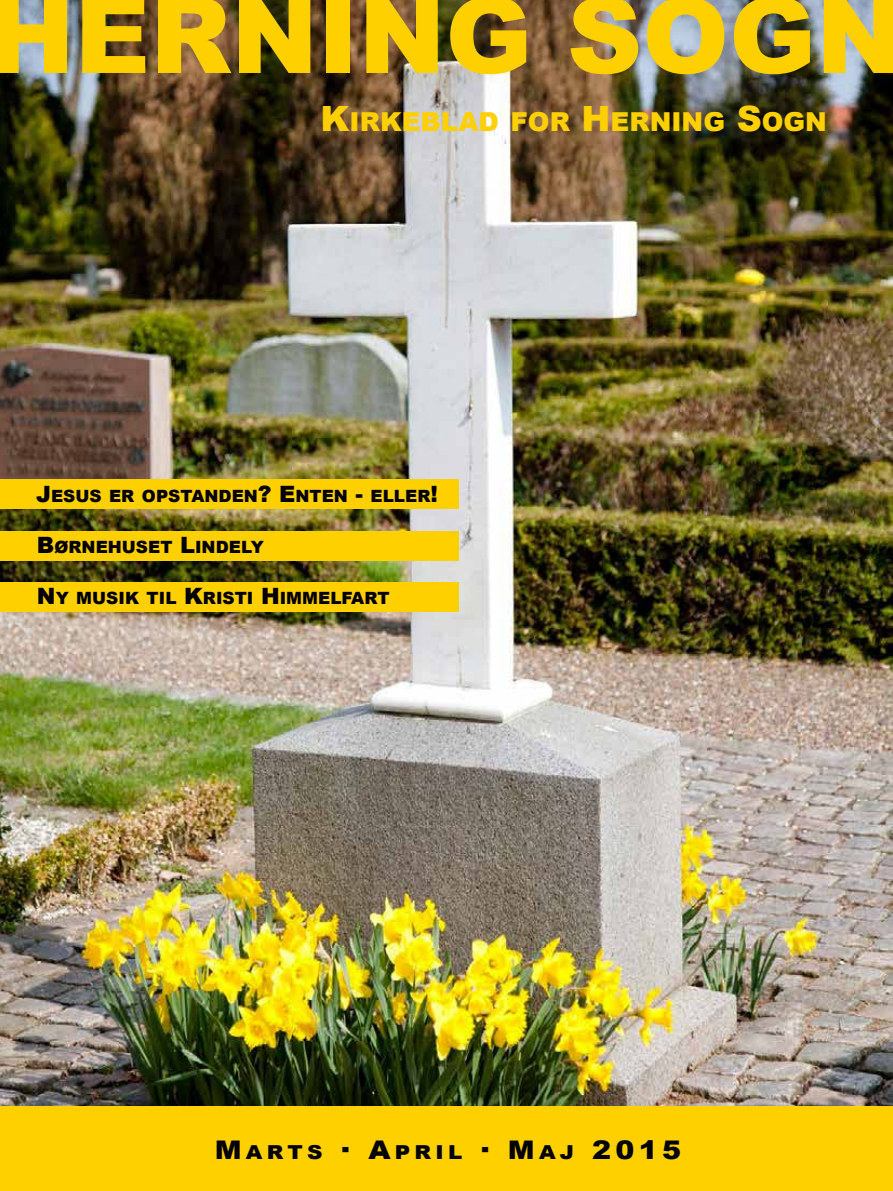
<style>
.page{position:relative;width:893px;height:1191px;background:#fff}
.page>*{position:absolute;margin:0;border:0;box-sizing:border-box;transform-origin:0 0}
.t1{font:900 104.25px "Arial";color:#ffd000}
.t2{font:900 26.1px "Arial";color:#ffd000}
.t3{font:900 19.2px "Arial";letter-spacing:.2em;color:#000;scale:1.11 1}
.t4{font:900 16.8px "Arial";color:#000}
.s1{font-size:34.8px}
.s2{font-size:22.5px}
.s3{font-size:25.65px}
</style>
<div class="page">
<div style="left:0;top:176px;width:893px;height:1015px;background:#ffd000"></div>
<img style="left:0;top:0;width:893px;height:1106px">
<div style="left:0;top:479px;width:458px;height:30px;background:#ffd000"></div>
<div style="left:0;top:530px;width:458px;height:30px;background:#ffd000"></div>
<div style="left:0;top:581px;width:458px;height:30px;background:#ffd000"></div>
<h1 class="t1" style="left:-12px;top:-40px;width:916px">HERNING SOGN</h1>
<h2 class="t2" style="left:321px;top:102px;width:508px"><span class="s1">K</span>IRKEBLAD FOR <span class="s1">H</span>ERNING <span class="s1">S</span>OGN</h2>
<p class="t4" style="left:36px;top:484px;width:403px"><span class="s2">J</span>ESUS ER OPSTANDEN<span class="s2">? E</span>NTEN <span class="s2">-</span> ELLER<span class="s2">!</span></p>
<p class="t4" style="left:37px;top:535px;width:229px"><span class="s2">B</span>ØRNEHUSET <span class="s2">L</span>INDELY</p>
<p class="t4" style="left:37px;top:586px;width:354px"><span class="s2">N</span>Y MUSIK TIL <span class="s2">K</span>RISTI <span class="s2">H</span>IMMELFART</p>
<p class="t3" style="left:215px;top:1137px;width:422px"><span class="s3">M</span>ARTS <span class="s3">· A</span>PRIL <span class="s3">· M</span>AJ <span class="s3">2015</span></p>
</div>
